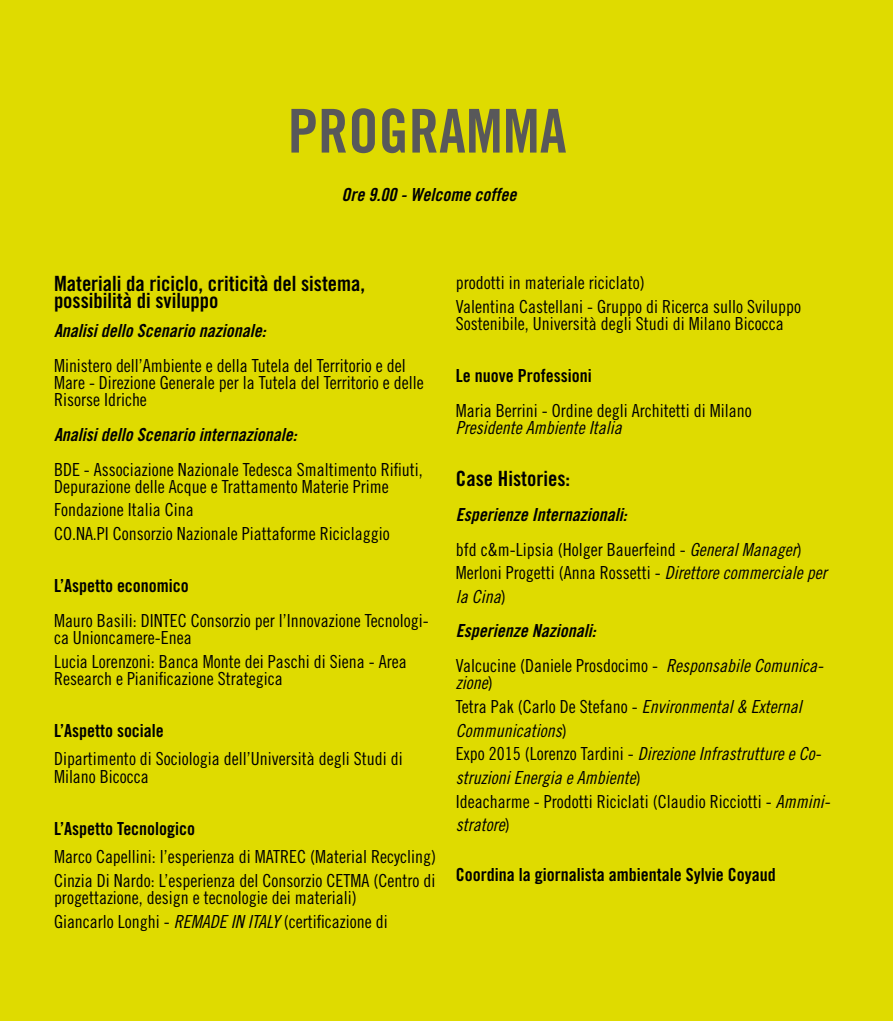
<style>
.page{position:relative;width:893px;height:1021px;background:#fff}
.page>*{position:absolute;margin:0;border:0;box-sizing:border-box;transform-origin:0 0}
.t1{font:60.45px "Trade Gothic Bold Cond Twenty";color:#58585a}
.t2{font:21px/17.2px "Trade Gothic Bold Cond Twenty";color:#000}
.t3{font:18px/23.7px "Trade Gothic Cond Eighteen";color:#000}
.t4{font:18px/23.7px "Trade Gothic Cond Eighteen Obl";color:#000}
.t5{font:18px "Trade Gothic Bold Cond Twenty Obl";color:#000}
.t6{font:18px "Trade Gothic Bold Cond Twenty";color:#000}
.s1{font-family:"Trade Gothic Cond Eighteen Obl"}
.s2{font-family:"Trade Gothic Cond Eighteen"}
</style>
<div class="page">
<div style="left:0;top:0;width:893px;height:1020px;background:#dfdb00"></div>
<h1 class="t1" style="left:288px;top:94px;width:280px">Programma</h1>
<p class="t5" style="left:342px;top:183px;width:176px">Ore 9.00 - Welcome coffee</p>
<p class="t2" style="left:54px;top:275px;width:313px">Materiali da riciclo, criticità del sistema, possibilità di sviluppo</p>
<p class="t5" style="left:54px;top:319px;width:213px">Analisi dello Scenario nazionale:</p>
<p class="t3" style="left:54px;top:356px;width:371px;line-height:17.4px">Ministero dell’Ambiente e della Tutela del Territorio e del<br>Mare - Direzione Generale per la Tutela del Territorio e delle<br>Risorse Idriche</p>
<p class="t5" style="left:54px;top:423px;width:244px">Analisi dello Scenario internazionale:</p>
<p class="t3" style="left:54px;top:460px;width:370px;line-height:17.2px">BDE - Associazione Nazionale Tedesca Smaltimento Rifiuti,<br>Depurazione delle Acque e Trattamento Materie Prime</p>
<p class="t3" style="left:54px;top:498px;width:337px">Fondazione Italia Cina<br>CO.NA.PI Consorzio Nazionale Piattaforme Riciclaggio</p>
<p class="t6" style="left:54px;top:574px;width:136px">L’Aspetto economico</p>
<p class="t3" style="left:54px;top:611px;width:376px;line-height:17.4px">Mauro Basili: DINTEC Consorzio per l’Innovazione Tecnologi&shy;ca Unioncamere-Enea</p>
<p class="t3" style="left:54px;top:652px;width:354px;line-height:17.4px">Lucia Lorenzoni: Banca Monte dei Paschi di Siena - Area<br>Research e Pianificazione Strategica</p>
<p class="t6" style="left:54px;top:719px;width:111px">L’Aspetto sociale</p>
<p class="t3" style="left:54px;top:750px;width:350px;line-height:17.2px">Dipartimento di Sociologia dell’Università degli Studi di<br>Milano Bicocca</p>
<p class="t6" style="left:54px;top:817px;width:143px">L’Aspetto Tecnologico</p>
<p class="t3" style="left:54px;top:844px;width:384px">Marco Capellini: l’esperienza di MATREC (Material Recycling)<br>Cinzia Di Nardo: L’esperienza del Consorzio CETMA (Centro di</p>
<p class="t3" style="left:54px;top:885px;width:335px">progettazione, design e tecnologie dei materiali)<br>Giancarlo Longhi - <span class="s1">REMADE IN ITALY</span> (certificazione di</p>
<p class="t3" style="left:456px;top:271px;width:347px">prodotti in materiale riciclato)<br>Valentina Castellani - Gruppo di Ricerca sullo Sviluppo</p>
<p class="t3" style="left:456px;top:312px;width:329px">Sostenibile, Università degli Studi di Milano Bicocca</p>
<p class="t6" style="left:456px;top:365px;width:137px">Le nuove Professioni</p>
<p class="t3" style="left:456px;top:398px;width:297px">Maria Berrini - Ordine degli Architetti di Milano</p>
<p class="t4" style="left:456px;top:416px;width:167px">Presidente Ambiente Italia</p>
<p class="t2" style="left:456px;top:470px;width:116px">Case Histories:</p>
<p class="t5" style="left:456px;top:503px;width:172px">Esperienze Internazionali:</p>
<p class="t3" style="left:456px;top:537px;width:372px">bfd c&amp;m-Lipsia (Holger Bauerfeind - <span class="s1">General Manager</span>)<br>Merloni Progetti (Anna Rossetti - <span class="s1">Direttore commerciale per</span></p>
<p class="t4" style="left:456px;top:584px;width:51px">la Cina<span class="s2">)</span></p>
<p class="t5" style="left:456px;top:620px;width:141px">Esperienze Nazionali:</p>
<p class="t3" style="left:456px;top:653px;width:369px">Valcucine (Daniele Prosdocimo - <span class="s1">Responsabile Comunica-</span></p>
<p class="t4" style="left:456px;top:671px;width:38px">zione<span class="s2">)</span></p>
<p class="t3" style="left:456px;top:694px;width:347px">Tetra Pak (Carlo De Stefano - <span class="s1">Environmental &amp; External</span></p>
<p class="t4" style="left:456px;top:718px;width:367px">Communications<span class="s2">)<br>Expo 2015 (Lorenzo Tardini -</span> Direzione Infrastrutture e Co&shy;struzioni Energia e Ambiente<span class="s2">)</span></p>
<p class="t3" style="left:456px;top:789px;width:376px">Ideacharme - Prodotti Riciclati (Claudio Ricciotti - <span class="s1">Ammini-</span></p>
<p class="t4" style="left:456px;top:812px;width:56px">stratore<span class="s2">)</span></p>
<p class="t6" style="left:456px;top:863px;width:321px">Coordina la giornalista ambientale Sylvie Coyaud</p>
</div>
